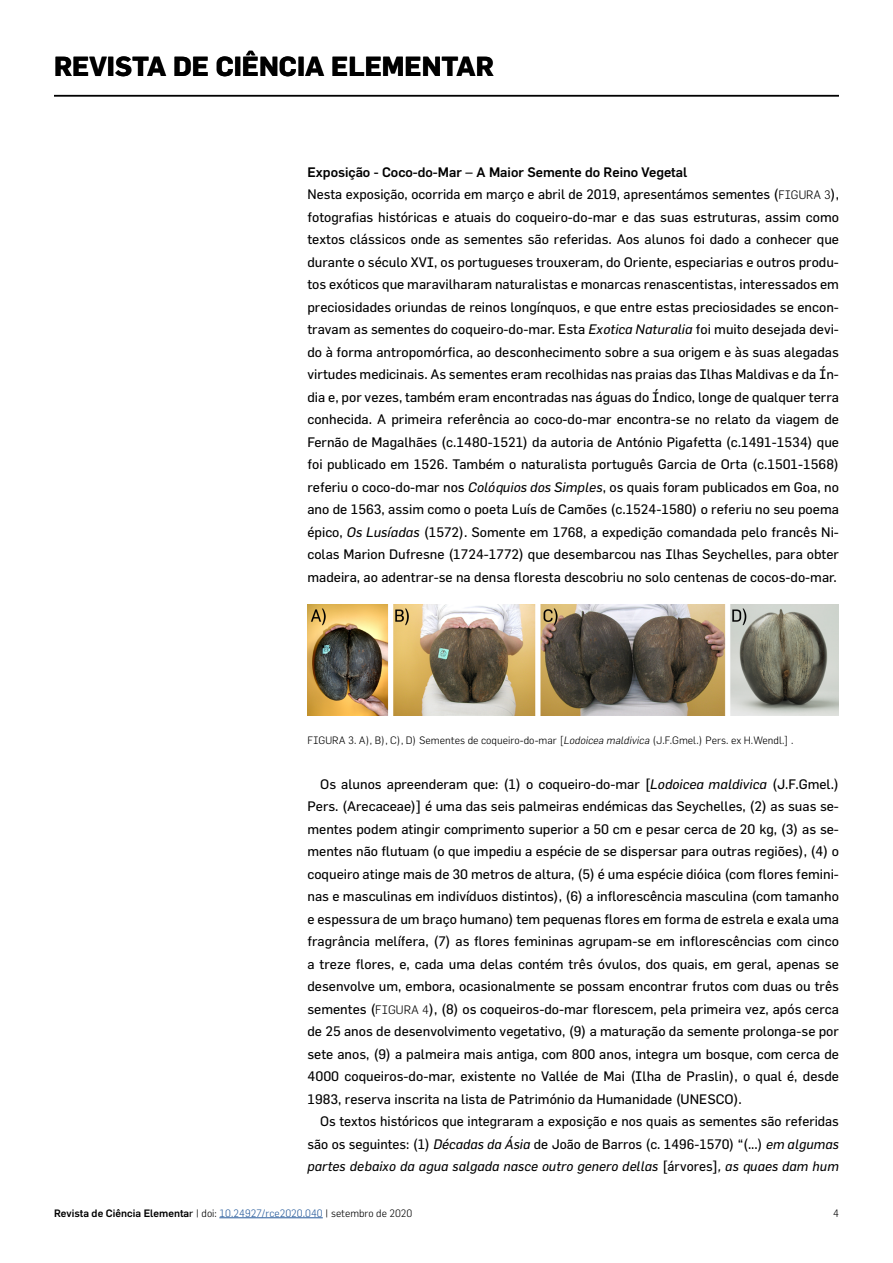
<style>
.page{position:relative;width:893px;height:1263px;background:#fff}
.page>*{position:absolute;margin:0;border:0;box-sizing:border-box;transform-origin:0 0}
.t1{font:700 27px "Flama";color:#000}
.t2{font:13.5px/22.5px "Flama";color:#000;text-align:justify}
.t3{font:300 10.5px "Flama";color:#000}
.t4{font:500 10.5px "Flama";color:#000}
.s1{font-weight:500}
.s2{font-weight:300;font-size:12px}
.s3{font-style:italic}
.s4{font-weight:400}
.s5{font-weight:300}
.s6{font-weight:300;color:#275b9b}
</style>
<div class="page">
<hr style="left:54px;top:95px;width:785px;height:1px;background:#000">
<img style="left:307px;top:604px;width:532px;height:111px">
<hr style="left:219px;top:1217px;width:104px;height:1px;background:#275b9b">
<h1 class="t1" style="left:54px;top:50px;width:441px">REVISTA DE CIÊNCIA ELEMENTAR</h1>
<p class="t2" style="left:307px;top:160px;width:533px;text-align:left"><span class="s1">Exposição - Coco-do-Mar – A Maior Semente do Reino Vegetal<br></span>Nesta exposição, ocorrida em março e abril de 2019, apresentámos sementes (<span class="s2">FIGURA 3</span>), fotografias históricas e atuais do coqueiro-do-mar e das suas estruturas, assim como textos clássicos onde as sementes são referidas. Aos alunos foi dado a conhecer que durante o século XVI, os portugueses trouxeram, do Oriente, especiarias e outros produ&shy;tos exóticos que maravilharam naturalistas e monarcas renascentistas, interessados em preciosidades oriundas de reinos longínquos, e que entre estas preciosidades se encon&shy;travam as sementes do coqueiro-do-mar. Esta <span class="s3">Exotica Naturalia</span> foi muito desejada devi&shy;do à forma antropomórfica, ao desconhecimento sobre a sua origem e às suas alegadas virtudes medicinais. As sementes eram recolhidas nas praias das Ilhas Maldivas e da Ín&shy;dia e, por vezes, também eram encontradas nas águas do Índico, longe de qualquer terra conhecida. A primeira referência ao coco-do-mar encontra-se no relato da viagem de Fernão de Magalhães (c.1480-1521) da autoria de António Pigafetta (c.1491-1534) que foi publicado em 1526. Também o naturalista português Garcia de Orta (c.1501-1568) referiu o coco-do-mar nos <span class="s3">Colóquios dos Simples</span>, os quais foram publicados em Goa, no ano de 1563, assim como o poeta Luís de Camões (c.1524-1580) o referiu no seu poema épico, <span class="s3">Os Lusíadas</span> (1572). Somente em 1768, a expedição comandada pelo francês Ni&shy;colas Marion Dufresne (1724-1772) que desembarcou nas Ilhas Seychelles, para obter madeira, ao adentrar-se na densa floresta descobriu no solo centenas de cocos-do-mar.</p>
<p class="t3" style="left:307px;top:734px;width:487px">FIGURA 3. A), B), C), D) Sementes de coqueiro-do-mar [<span class="s3">Lodoicea maldivica</span> (J.F.Gmel.) Pers. ex H.Wendl.] .</p>
<p class="t2" style="left:307px;top:772px;width:533px;text-indent:13px">Os alunos apreenderam que: (1) o coqueiro-do-mar [<span class="s3">Lodoicea maldivica</span> (J.F.Gmel.)<br>Pers. (Arecaceae)] é uma das seis palmeiras endémicas das Seychelles, (2) as suas se&shy;mentes podem atingir comprimento superior a 50 cm e pesar cerca de 20 kg, (3) as se&shy;mentes não flutuam (o que impediu a espécie de se dispersar para outras regiões), (4) o coqueiro atinge mais de 30 metros de altura, (5) é uma espécie dióica (com flores femini&shy;nas e masculinas em indivíduos distintos), (6) a inflorescência masculina (com tamanho e espessura de um braço humano) tem pequenas flores em forma de estrela e exala uma fragrância melífera, (7) as flores femininas agrupam-se em inflorescências com cinco a treze flores, e, cada uma delas contém três óvulos, dos quais, em geral, apenas se desenvolve um, embora, ocasionalmente se possam encontrar frutos com duas ou três sementes (<span class="s2">FIGURA 4</span>), (8) os coqueiros-do-mar florescem, pela primeira vez, após cerca de 25 anos de desenvolvimento vegetativo, (9) a maturação da semente prolonga-se por sete anos, (9) a palmeira mais antiga, com 800 anos, integra um bosque, com cerca de 4000 coqueiros-do-mar, existente no Vallée de Mai (Ilha de Praslin), o qual é, desde 1983, reserva inscrita na lista de Património da Humanidade (UNESCO).</p>
<p class="t2" style="left:307px;top:1110px;width:533px;text-indent:13px">Os textos históricos que integraram a exposição e nos quais as sementes são referidas são os seguintes: (1) <span class="s3">Décadas da Ásia</span> de João de Barros (c. 1496-1570) “(...) <span class="s3">em algumas partes debaixo da agua salgada nasce outro genero dellas</span> [árvores]<span class="s3">, as quaes dam hum</span></p>
<p class="t4" style="left:54px;top:1206px;width:360px">Revista de Ciência Elementa<span class="s4">r</span> <span class="s5">| doi:</span> <span class="s6">10.24927/rce2020.040</span> <span class="s5">| setembro de 2020</span></p>
<p class="t3" style="left:833px;top:1207px;width:7px">4</p>
</div>
